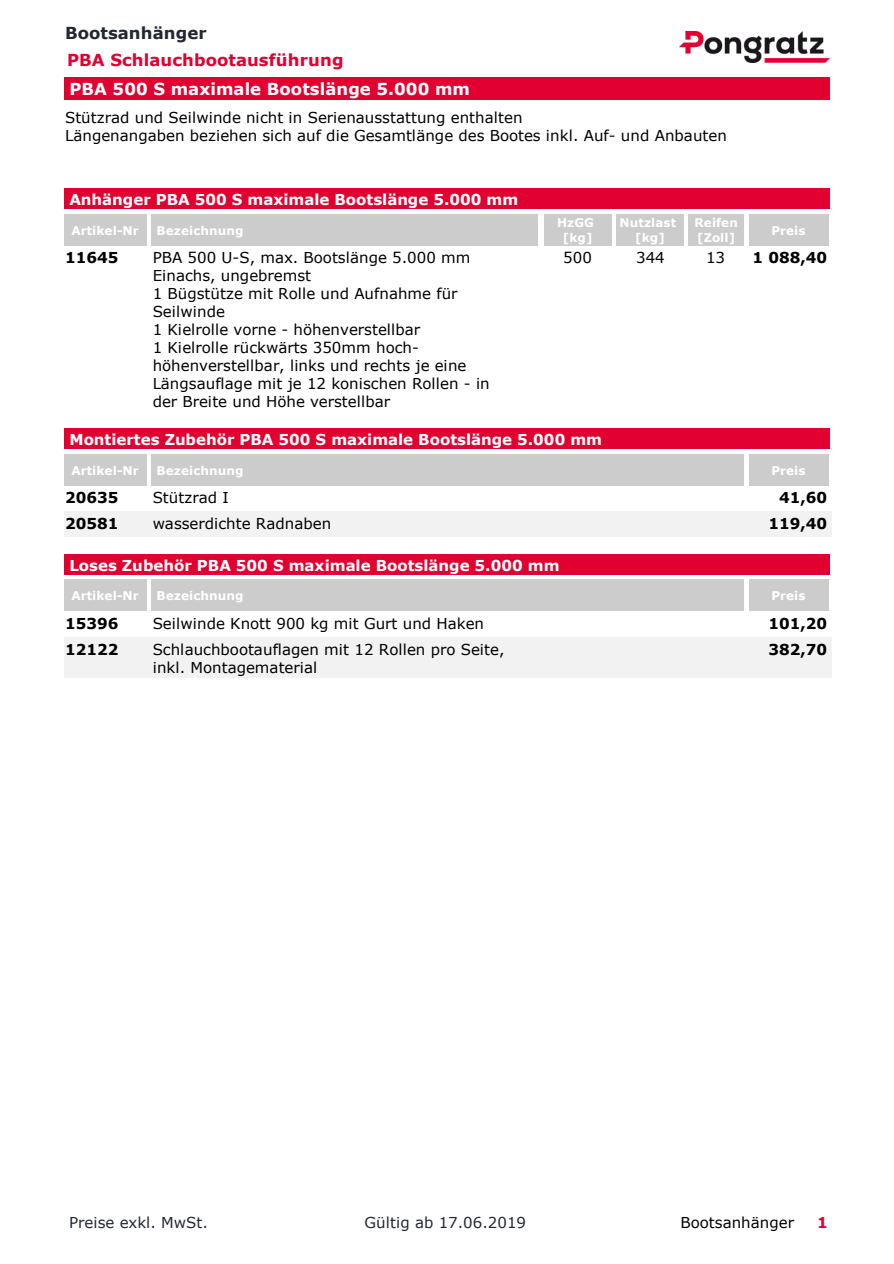
<style>
.page{position:relative;width:894px;height:1264px;background:#fff}
.page>*{position:absolute;margin:0;border:0;box-sizing:border-box;transform-origin:0 0}
.t1{font:700 16.5px "Verdana";color:#fff}
.t2{font:700 16.5px "Verdana";letter-spacing:.005em;color:#e20031}
.t3{font:700 16.5px "Verdana";letter-spacing:.005em;color:#242732}
.t4{font:15px/18px "Verdana";color:#000}
.t5{font:700 15px "Verdana";color:#fff}
.t6{font:700 15px "Verdana";letter-spacing:-.005em;color:#000}
.t7{font:15px "Verdana";color:#242732}
.t8{font:700 15px "Verdana";color:#e20031}
.t9{font:700 12px/14.4px "Verdana";letter-spacing:.005em;color:#fff;text-align:center}
</style>
<div class="page">
<img style="left:679px;top:31px;width:150px;height:32px">
<div style="left:64px;top:77px;width:765px;height:23px;background:#e20031"></div>
<div style="left:748px;top:214px;width:80px;height:32px;background:#ccc"></div>
<div style="left:688px;top:214px;width:55px;height:32px;background:#ccc"></div>
<div style="left:616px;top:214px;width:68px;height:32px;background:#ccc"></div>
<div style="left:543px;top:214px;width:68px;height:32px;background:#ccc"></div>
<div style="left:64px;top:214px;width:82px;height:32px;background:#ccc"></div>
<div style="left:64px;top:189px;width:765px;height:20px;background:#e20031"></div>
<div style="left:151px;top:214px;width:387px;height:32px;background:#ccc"></div>
<div style="left:748px;top:454px;width:80px;height:31px;background:#ccc"></div>
<div style="left:64px;top:454px;width:82px;height:31px;background:#ccc"></div>
<div style="left:64px;top:428px;width:765px;height:21px;background:#e20031"></div>
<div style="left:151px;top:454px;width:592px;height:31px;background:#ccc"></div>
<div style="left:64px;top:511px;width:767px;height:26px;background:#f2f2f2"></div>
<div style="left:748px;top:579px;width:80px;height:32px;background:#ccc"></div>
<div style="left:64px;top:579px;width:82px;height:32px;background:#ccc"></div>
<div style="left:64px;top:554px;width:765px;height:20px;background:#e20031"></div>
<div style="left:151px;top:579px;width:592px;height:32px;background:#ccc"></div>
<div style="left:64px;top:637px;width:767px;height:40px;background:#f2f2f2"></div>
<p class="t3" style="left:65px;top:22px;width:143px">Bootsanhänger</p>
<p class="t2" style="left:67px;top:49px;width:278px">PBA Schlauchbootausführung</p>
<p class="t1" style="left:69px;top:79px;width:402px">PBA 500 S maximale Bootslänge 5.000 mm</p>
<p class="t4" style="left:65px;top:107px;width:663px">Stützrad und Seilwinde nicht in Serienausstattung enthalten<br>Längenangaben beziehen sich auf die Gesamtlänge des Bootes inkl. Auf- und Anbauten</p>
<p class="t5" style="left:69px;top:190px;width:450px">Anhänger PBA 500 S maximale Bootslänge 5.000 mm</p>
<p class="t9" style="left:156px;top:222px;width:88px">Bezeichnung</p>
<p class="t6" style="left:65px;top:248px;width:55px">11645</p>
<p class="t4" style="left:153px;top:248px;width:338px">PBA 500 U-S, max. Bootslänge 5.000 mm Einachs, ungebremst<br>1 Bügstütze mit Rolle und Aufnahme für Seilwinde<br>1 Kielrolle vorne - höhenverstellbar<br>1 Kielrolle rückwärts 350mm hoch&shy;höhenverstellbar, links und rechts je eine Längsauflage mit je 12 konischen Rollen - in der Breite und Höhe verstellbar</p>
<p class="t4" style="left:563px;top:248px;width:30px">500</p>
<p class="t4" style="left:636px;top:248px;width:30px">344</p>
<p class="t4" style="left:705px;top:248px;width:21px">13</p>
<p class="t6" style="left:752px;top:248px;width:76px">1 088,40</p>
<p class="t9" style="left:694px;top:215px;width:45px;text-align:left">Reifen [Zoll]</p>
<p class="t9" style="left:619px;top:215px;width:58px">Nutzlast [kg]</p>
<p class="t9" style="left:557px;top:215px;width:38px">HzGG [kg]</p>
<p class="t9" style="left:71px;top:222px;width:69px">Artikel-Nr</p>
<p class="t9" style="left:771px;top:222px;width:36px">Preis</p>
<p class="t5" style="left:69px;top:429px;width:534px">Montiertes Zubehör PBA 500 S maximale Bootslänge 5.000 mm</p>
<p class="t9" style="left:156px;top:462px;width:88px">Bezeichnung</p>
<p class="t6" style="left:65px;top:488px;width:55px">20635</p>
<p class="t4" style="left:153px;top:488px;width:77px">Stützrad I</p>
<p class="t6" style="left:778px;top:488px;width:50px">41,60</p>
<p class="t6" style="left:65px;top:514px;width:55px">20581</p>
<p class="t4" style="left:153px;top:514px;width:180px">wasserdichte Radnaben</p>
<p class="t6" style="left:768px;top:514px;width:60px">119,40</p>
<p class="t9" style="left:71px;top:462px;width:69px">Artikel-Nr</p>
<p class="t9" style="left:771px;top:462px;width:36px">Preis</p>
<p class="t5" style="left:69px;top:555px;width:491px">Loses Zubehör PBA 500 S maximale Bootslänge 5.000 mm</p>
<p class="t9" style="left:156px;top:588px;width:88px">Bezeichnung</p>
<p class="t6" style="left:65px;top:613px;width:55px">15396</p>
<p class="t4" style="left:153px;top:614px;width:333px">Seilwinde Knott 900 kg mit Gurt und Haken</p>
<p class="t6" style="left:768px;top:613px;width:60px">101,20</p>
<p class="t6" style="left:65px;top:639px;width:55px">12122</p>
<p class="t4" style="left:153px;top:639px;width:353px">Schlauchbootauflagen mit 12 Rollen pro Seite, inkl. Montagematerial</p>
<p class="t6" style="left:768px;top:639px;width:60px">382,70</p>
<p class="t9" style="left:71px;top:588px;width:69px">Artikel-Nr</p>
<p class="t9" style="left:771px;top:588px;width:36px">Preis</p>
<p class="t7" style="left:69px;top:1212px;width:140px">Preise exkl. MwSt.</p>
<p class="t7" style="left:364px;top:1212px;width:163px">Gültig ab 17.06.2019</p>
<p class="t4" style="left:680px;top:1212px;width:115px">Bootsanhänger</p>
<p class="t8" style="left:816px;top:1212px;width:12px">1</p>
</div>
